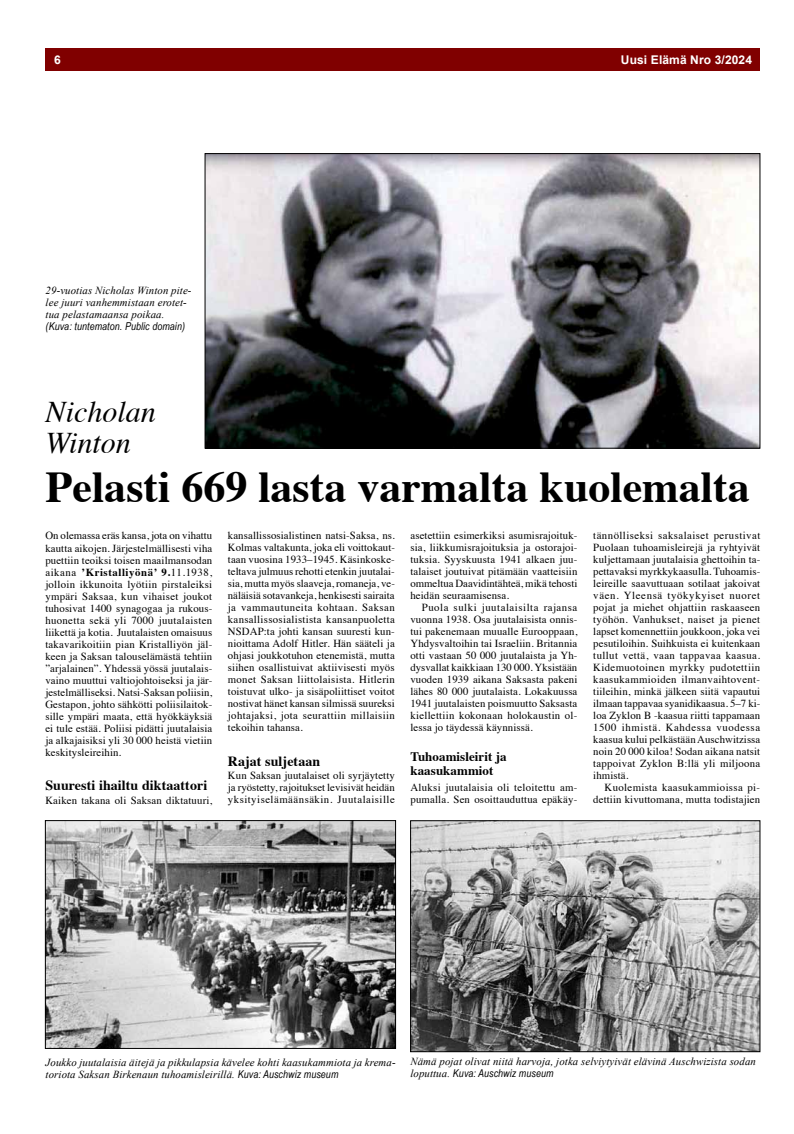
<style>
.page{position:relative;width:794px;height:1134px;background:#fff}
.page>*{position:absolute;margin:0;border:0;box-sizing:border-box;transform-origin:0 0}
.t1{font:700 44px "Times";color:#000}
.t2{font:italic 30px/31.4px "Times";color:#000}
.t3{font:700 14px "Times";letter-spacing:.005em;color:#000}
.t4{font:700 13px/14.3px "Times";letter-spacing:.005em;color:#000}
.t5{font:700 12px "Arial";letter-spacing:.01em;color:#fff}
.t6{font:10.8px/12px "Times";letter-spacing:.01em;color:#000;text-align:justify}
.t7{font:italic 10.8px/11.9px "Times New Roman";letter-spacing:.01em;color:#000}
.t8{font:10.8px/12px "Times";letter-spacing:.03em;color:#000}
.t9{font:italic 10.8px "Arial Narrow";letter-spacing:.01em;color:#000}
.s1{font-weight:700}
.s2{font-family:"Arial Narrow"}
.s3{font-family:"Times New Roman"}
</style>
<div class="page">
<div style="left:45px;top:48px;width:715px;height:23px;background:#800000"></div>
<img style="left:412px;top:823px;width:346px;height:227px">
<div style="left:410px;top:821px;width:350px;height:231px;border:1px solid #000"></div>
<img style="left:47px;top:822px;width:347px;height:224px">
<div style="left:45px;top:820px;width:351px;height:228px;border:1px solid #000"></div>
<img style="left:207px;top:155px;width:551px;height:291px">
<div style="left:205px;top:153px;width:555px;height:295px;border:1px solid #000"></div>
<p class="t5" style="left:54px;top:52px;width:8px">6</p>
<p class="t5" style="left:621px;top:52px;width:133px">Uusi Elämä Nro 3/2024</p>
<p class="t7" style="left:46px;top:285px;width:147px">29-vuotias Nicholas Winton pite&shy;lee juuri vanhemmistaan erotet&shy;tua pelastamaansa poikaa.</p>
<p class="t9" style="left:46px;top:319px;width:141px">(Kuva: tuntematon. Public domain)</p>
<h2 class="t2" style="left:46px;top:394px;width:112px">Nicholan<br>Winton</h2>
<h1 class="t1" style="left:46px;top:445px;width:705px">Pelasti 669 lasta varmalta kuolemalta</h1>
<p class="t6" style="left:45px;top:528px;width:168px;line-height:13.4px">On olemassa eräs kansa, jota on vihattu kautta aikojen. Järjestelmällisesti viha</p>
<p class="t6" style="left:45px;top:554px;width:168px">puettiin teoiksi toisen maailmansodan aikana <span class="s1">’Kristalliyönä’ 9.</span>11.1938, jolloin ikkunoita lyötiin pirstaleiksi ympäri Saksaa, kun vihaiset joukot tuhosivat 1400 synagogaa ja rukous&shy;huonetta sekä yli 7000 juutalaisten liikettä ja kotia. Juutalaisten omaisuus takavarikoitiin pian Kristalliyön jäl&shy;keen ja Saksan talouselämästä tehtiin ”arjalainen”. Yhdessä yössä juutalais&shy;vaino muuttui valtiojohtoiseksi ja jär&shy;jestelmälliseksi. Natsi-Saksan poliisin, Gestapon, johto sähkötti poliisilaitok&shy;sille ympäri maata, että hyökkäyksiä ei tule estää. Poliisi pidätti juutalaisia ja alkajaisiksi yli 30 000 heistä vietiin keskitysleireihin.</p>
<p class="t3" style="left:45px;top:772px;width:163px">Suuresti ihailtu diktaattori</p>
<p class="t6" style="left:45px;top:793px;width:168px">Kaiken takana oli Saksan diktatuuri,</p>
<p class="t6" style="left:228px;top:528px;width:168px">kansallissosialistinen natsi-Saksa, ns.<br>Kolmas valtakunta, joka eli voittokaut&shy;taan vuosina 1933–1945. Käsinkoske&shy;teltava julmuus rehotti etenkin juutalai&shy;sia, mutta myös slaaveja, romaneja, ve&shy;näläisiä sotavankeja, henkisesti sairaita ja vammautuneita kohtaan. Saksan kansallissosialistista kansanpuoletta NSDAP:ta johti kansan suuresti kun&shy;nioittama Adolf Hitler. Hän sääteli ja ohjasi joukkotuhon etenemistä, mutta siihen osallistuivat aktiivisesti myös monet Saksan liittolaisista. Hitlerin toistuvat ulko- ja sisäpoliittiset voitot nostivat hänet kansan silmissä suureksi johtajaksi, jota seurattiin millaisiin tekoihin tahansa.</p>
<p class="t3" style="left:228px;top:748px;width:94px">Rajat suljetaan</p>
<p class="t6" style="left:228px;top:769px;width:168px">Kun Saksan juutalaiset oli syrjäytetty ja ryöstetty, rajoitukset levisivät heidän yksityiselämäänsäkin. Juutalaisille</p>
<p class="t6" style="left:410px;top:528px;width:168px">asetettiin esimerkiksi asumisrajoituk&shy;sia, liikkumisrajoituksia ja ostorajoi&shy;tuksia. Syyskuusta 1941 alkaen juu&shy;talaiset joutuivat pitämään vaatteisiin ommeltua Daavidintähteä, mikä tehosti heidän seuraamisensa.</p>
<p class="t6" style="left:410px;top:600px;width:168px;text-indent:11px">Puola sulki juutalaisilta rajansa vuonna 1938. Osa juutalaisista onnis&shy;tui pakenemaan muualle Eurooppaan, Yhdysvaltoihin tai Israeliin. Britannia otti vastaan 50 000 juutalaista ja Yh&shy;dysvallat kaikkiaan 130 000. Yksistään vuoden 1939 aikana Saksasta pakeni lähes 80 000 juutalaista. Lokakuussa 1941 juutalaisten poismuutto Saksasta kiellettiin kokonaan holokaustin ol&shy;lessa jo täydessä käynnissä.</p>
<p class="t4" style="left:410px;top:748px;width:98px">Tuhoamisleirit ja kaasukammiot</p>
<p class="t8" style="left:410px;top:781px;width:168px">Aluksi juutalaisia oli teloitettu am&shy;pumalla. Sen osoittauduttua epäkäy-</p>
<p class="t6" style="left:593px;top:528px;width:168px">tännölliseksi saksalaiset perustivat Puolaan tuhoamisleirejä ja ryhtyivät kuljettamaan juutalaisia ghettoihin ta&shy;pettavaksi myrkkykaasulla. Tuhoamis&shy;leireille saavuttuaan sotilaat jakoivat väen. Yleensä työkykyiset nuoret pojat ja miehet ohjattiin raskaaseen työhön. Vanhukset, naiset ja pienet lapset komennettiin joukkoon, joka vei pesutiloihin. Suihkuista ei kuitenkaan tullut vettä, vaan tappavaa kaasua.<br>Kidemuotoinen myrkky pudotettiin kaasukammioiden ilmanvaihtovent&shy;tiileihin, minkä jälkeen siitä vapautui ilmaan tappavaa syanidikaasua. 5–7 ki&shy;loa Zyklon B -kaasua riitti tappamaan 1500 ihmistä. Kahdessa vuodessa kaasua kului pelkästään Auschwitzissa noin 20 000 kiloa! Sodan aikana natsit tappoivat Zyklon B:llä yli miljoona ihmistä.</p>
<p class="t6" style="left:593px;top:780px;width:168px;text-align:right">Kuolemista kaasukammioissa pi&shy;dettiin kivuttomana, mutta todistajien</p>
<p class="t7" style="left:46px;top:1056px;width:351px">Joukko juutalaisia äitejä ja pikkulapsia kävelee kohti kaasukammiota ja krema&shy;toriota Saksan Birkenaun tuhoamisleirillä. <span class="s2">Kuva: Auschwiz museum</span></p>
<p class="t7" style="left:410px;top:1055px;width:347px">Nämä pojat olivat niitä harvoja, jotka selviytyivät elävinä Auschwizista sodan</p>
<p class="t9" style="left:410px;top:1065px;width:144px"><span class="s3">loputtua.</span> Kuva: Auschwiz museum</p>
</div>
